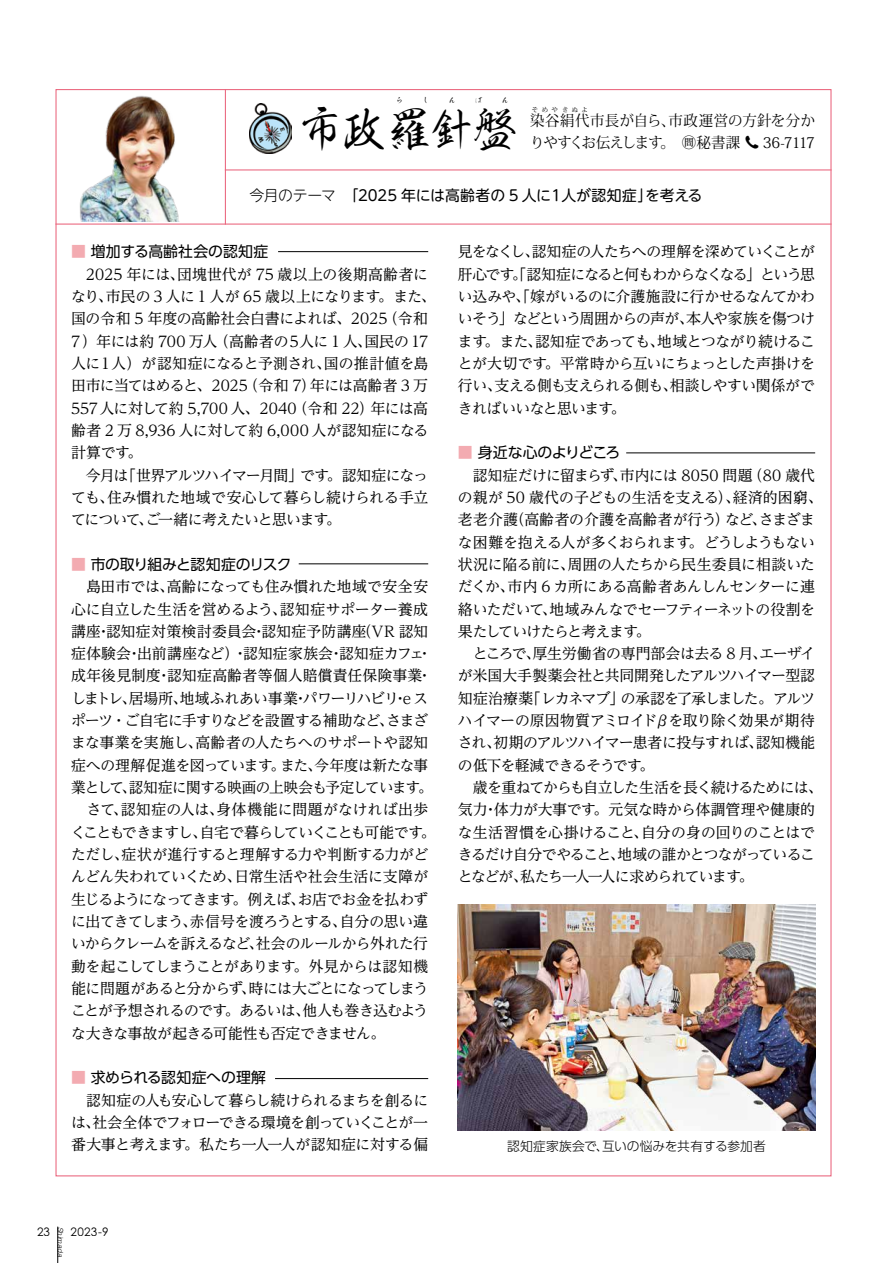
<style>
.page{position:relative;width:893px;height:1263px;background:#fff}
.page>*{position:absolute;margin:0;border:0;box-sizing:border-box;transform-origin:0 0}
.t1{font:47.85px "Kso Shinryu Sou";letter-spacing:-.075em;color:#000}
.t2{font:14.85px/22.4px "UD Reimin Pro";letter-spacing:-.03em;color:#000;text-align:justify}
.t3{font:14.85px "UD Reimin Pro";letter-spacing:-.055em;color:#000}
.t4{font:14.85px "UD Reimin Pro";letter-spacing:-.065em;color:#000}
.t5{font:14.85px "UD Reimin Pro";letter-spacing:.01em;color:#000}
.t6{font:14.85px "UD Reimin Pro";letter-spacing:-.01em;color:#000}
.t7{font:14.85px "UD Shin M Go Pro";letter-spacing:-.01em;color:#000}
.t8{font:14.85px "UD Reimin Pro";color:#000}
.t9{font:14.85px "UD Reimin Pro";letter-spacing:-.08em;color:#000}
.t10{font:14.85px "UD Reimin Pro";letter-spacing:.015em;color:#000}
.t11{font:14.85px "Koz Min Pr 6 N";letter-spacing:-.065em;color:#000}
.t12{font:14.85px "Koz Min Pr 6 N";letter-spacing:.035em;color:#000}
.t13{font:14.85px "UD Shin Go Pro";letter-spacing:-.04em;color:#000}
.t14{font:14.85px "UD Shin Go Pro";color:#000}
.t15{font:14.85px "UD Shin Go Pro";letter-spacing:-.02em;color:#000}
.t16{font:14.85px "UD Shin Go Pro";letter-spacing:-.045em;color:#000}
.t17{font:300 12.75px "UD Shin Go Pro";color:#000}
.t18{font:11.7px "Century Gothic Pro";letter-spacing:.02em;color:#000}
.t19{font:8.55px "Kso Shinryu Sou";color:#000}
.t20{font:italic 300 7.5px "Helvetica";color:#000}
.t21{font:6.45px "Koz Min Pr 6 N";letter-spacing:.54em;color:#000}
.s1{font-family:"Toppan Bunkyu Gothic Pr 6 N R"}
.s2{font-weight:300}
.s3{color:#f3abb1}
</style>
<div class="page">
<hr style="left:55px;top:224px;width:776px;height:1px;background:#ea657d">
<hr style="left:225px;top:169px;width:606px;height:1px;background:#ea657d">
<hr style="left:225px;top:89px;width:1px;height:136px;background:#ea657d">
<img style="left:57px;top:89px;width:168px;height:133px">
<img style="left:249px;top:104px;width:43px;height:49px">
<hr style="left:278px;top:251px;width:150px;height:1px;background:#000">
<hr style="left:299px;top:563px;width:129px;height:1px;background:#000">
<hr style="left:275px;top:1078px;width:153px;height:1px;background:#000">
<hr style="left:626px;top:452px;width:189px;height:1px;background:#000">
<img style="left:458px;top:904px;width:357px;height:226px">
<hr style="left:57px;top:1226px;width:1px;height:37px;background:#000">
<p class="t19" style="left:395px;top:96px;width:10px">ら</p>
<p class="t19" style="left:421px;top:96px;width:10px">し</p>
<p class="t19" style="left:448px;top:96px;width:10px">ん</p>
<p class="t19" style="left:474px;top:96px;width:10px">ば</p>
<p class="t19" style="left:501px;top:96px;width:10px">ん</p>
<h1 class="t1" style="left:298px;top:104px;width:221px">市政羅針盤</h1>
<p class="t21" style="left:532px;top:106px;width:28px">そめや</p>
<p class="t21" style="left:562px;top:106px;width:27px">きぬよ</p>
<p class="t12" style="left:530px;top:112px;width:286px">染谷絹代市長が自ら、市政運営の方針を分か</p>
<p class="t11" style="left:530px;top:134px;width:286px">りやすくお伝えします。 問秘書課 <span class="s1">☎</span> 36-7117</p>
<p class="t7" style="left:250px;top:184px;width:454px"><span class="s2">今月のテーマ　</span>「2025 年には高齢者の 5 人に１人が認知症」を考える</p>
<p class="t14" style="left:71px;top:240px;width:199px"><span class="s3">■</span> 増加する高齢社会の認知症</p>
<p class="t2" style="left:71px;top:262px;width:366px;text-align:left;text-indent:15px">2025 年には、団塊世代が 75 歳以上の後期高齢者になり、市民の 3 人に 1 人が 65 歳以上になります。また、国の令和 5 年度の高齢社会白書によれば、2025（令和<br>7）年には約 700 万人（高齢者の５人に 1 人、国民の 17人に１人）が認知症になると予測され、国の推計値を島田市に当てはめると、2025（令和 7）年には高齢者 3 万<br>557人に対して約 5,700 人、2040（令和 22）年には高齢者 2 万 8,936 人に対して約 6,000 人が認知症になる計算です。<br>　今月は「世界アルツハイマー月間」です。認知症になっても、住み慣れた地域で安心して暮らし続けられる手立てについて、ご一緒に考えたいと思います。</p>
<p class="t13" style="left:71px;top:552px;width:222px"><span class="s3">■</span> 市の取り組みと認知症のリスク</p>
<p class="t2" style="left:86px;top:575px;width:344px">島田市では、高齢になっても住み慣れた地域で安全安</p>
<p class="t2" style="left:71px;top:597px;width:359px">心に自立した生活を営めるよう、認知症サポーター養成</p>
<p class="t5" style="left:71px;top:619px;width:359px">講座・認知症対策検討委員会・認知症予防講座（VR 認知</p>
<p class="t8" style="left:71px;top:641px;width:362px">症体験会・出前講座など）・認知症家族会・認知症カフェ・</p>
<p class="t10" style="left:71px;top:664px;width:362px">成年後見制度・認知症高齢者等個人賠償責任保険事業・</p>
<p class="t2" style="left:71px;top:686px;width:359px">しまトレ、居場所、地域ふれあい事業・パワーリハビリ・e ス</p>
<p class="t2" style="left:71px;top:709px;width:359px">ポーツ・ご自宅に手すりなどを設置する補助など、さまざ</p>
<p class="t6" style="left:71px;top:731px;width:359px">まな事業を実施し、高齢者の人たちへのサポートや認知</p>
<p class="t2" style="left:71px;top:753px;width:359px">症への理解促進を図っています。また、今年度は新たな事</p>
<p class="t2" style="left:71px;top:776px;width:363px">業として、認知症に関する映画の上映会も予定しています。</p>
<p class="t5" style="left:86px;top:798px;width:343px">さて、認知症の人は、身体機能に問題がなければ出歩</p>
<p class="t9" style="left:71px;top:820px;width:366px">くこともできますし、自宅で暮らしていくことも可能です。</p>
<p class="t6" style="left:71px;top:842px;width:359px">ただし、症状が進行すると理解する力や判断する力がど</p>
<p class="t2" style="left:71px;top:865px;width:359px">んどん失われていくため、日常生活や社会生活に支障が</p>
<p class="t3" style="left:71px;top:887px;width:359px">生じるようになってきます。例えば、お店でお金を払わず</p>
<p class="t2" style="left:71px;top:910px;width:359px">に出てきてしまう、赤信号を渡ろうとする、自分の思い違</p>
<p class="t4" style="left:71px;top:932px;width:359px">いからクレームを訴えるなど、社会のルールから外れた行</p>
<p class="t2" style="left:71px;top:954px;width:359px">動を起こしてしまうことがあります。外見からは認知機</p>
<p class="t4" style="left:71px;top:976px;width:359px">能に問題があると分からず、時には大ごとになってしまう</p>
<p class="t3" style="left:71px;top:999px;width:359px">ことが予想されるのです。あるいは、他人も巻き込むよう</p>
<p class="t2" style="left:71px;top:1021px;width:316px">な大きな事故が起きる可能性も否定できません。</p>
<p class="t15" style="left:71px;top:1066px;width:197px"><span class="s3">■</span> 求められる認知症への理解</p>
<p class="t2" style="left:71px;top:1088px;width:359px;text-indent:15px">認知症の人も安心して暮らし続けられるまちを創るには、社会全体でフォローできる環境を創っていくことが一番大事と考えます。私たち一人一人が認知症に対する偏</p>
<p class="t2" style="left:458px;top:240px;width:359px">見をなくし、認知症の人たちへの理解を深めていくことが肝心です。「認知症になると何もわからなくなる」という思い込みや、「嫁がいるのに介護施設に行かせるなんてかわいそう」などという周囲からの声が、本人や家族を傷つけます。また、認知症であっても、地域とつながり続けることが大切です。平常時から互いにちょっとした声掛けを行い、支える側も支えられる側も、相談しやすい関係ができればいいなと思います。</p>
<p class="t16" style="left:458px;top:441px;width:164px"><span class="s3">■</span> 身近な心のよりどころ</p>
<p class="t2" style="left:458px;top:463px;width:366px;text-align:left">　認知症だけに留まらず、市内には 8050 問題（80 歳代の親が 50 歳代の子どもの生活を支える）、経済的困窮、老老介護（高齢者の介護を高齢者が行う）など、さまざまな困難を抱える人が多くおられます。どうしようもない状況に陥る前に、周囲の人たちから民生委員に相談いただくか、市内 6 カ所にある高齢者あんしんセンターに連絡いただいて、地域みんなでセーフティーネットの役割を果たしていけたらと考えます。<br>　ところで、厚生労働省の専門部会は去る 8 月、エーザイが米国大手製薬会社と共同開発したアルツハイマー型認知症治療薬「レカネマブ」の承認を了承しました。アルツハイマーの原因物質アミロイドβを取り除く効果が期待され、初期のアルツハイマー患者に投与すれば、認知機能の低下を軽減できるそうです。<br>　歳を重ねてからも自立した生活を長く続けるためには、気力・体力が大事です。元気な時から体調管理や健康的な生活習慣を心掛けること、自分の身の回りのことはできるだけ自分でやること、地域の誰かとつながっていることなどが、私たち一人一人に求められています。</p>
<p class="t17" style="left:507px;top:1135px;width:260px">認知症家族会で、互いの悩みを共有する参加者</p>
<p class="t18" style="left:37px;top:1224px;width:14px">23</p>
<p class="t18" style="left:71px;top:1224px;width:39px">2023-9</p>
<p class="t20" style="left:67px;top:1227px;width:32px;rotate:90deg">Shimada</p>
</div>
